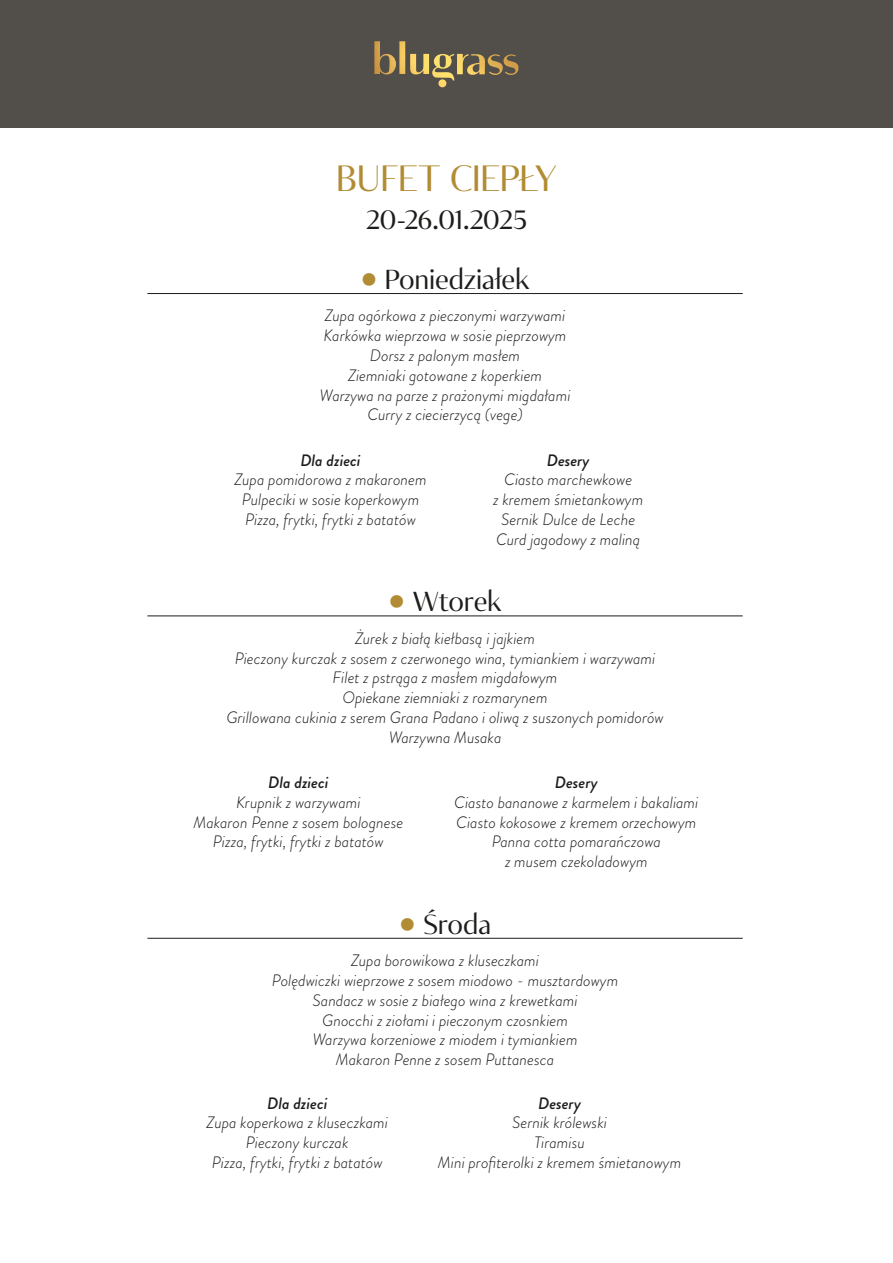
<style>
.page{position:relative;width:893px;height:1263px;background:#fff}
.page>*{position:absolute;margin:0;border:0;box-sizing:border-box;transform-origin:0 0}
.Nagłówek_1{font:36px "Tabac Glam G2";letter-spacing:-.01em;color:#b28c34}
.Nagłówek_2{font:27px "Tabac Glam G2";letter-spacing:-.01em;color:#1d1d1b}
.Nagłówek_1-2{font:27px "Tabac Glam G2";letter-spacing:-.015em;color:#1d1d1b}
.Tekst{font:italic 300 16.5px/19.8px "Brandon Grotesque";color:#1d1d1b;text-align:center}
.Tekst-2{font:italic 500 16.5px "Brandon Grotesque";color:#1d1d1b}
</style>
<div class="page">
<div style="left:0;top:0;width:893px;height:128px;background:#524f4b"></div>
<hr style="left:147px;top:293px;width:596px;height:1px;background:#1d1d1b">
<hr style="left:147px;top:615px;width:596px;height:1px;background:#1d1d1b">
<hr style="left:147px;top:938px;width:596px;height:1px;background:#1d1d1b">
<img style="left:374px;top:41px;width:144px;height:40px">
<p class="Nagłówek_1" style="left:336px;top:156px;width:222px">BUFET CIEPŁY</p>
<p class="Nagłówek_1-2" style="left:366px;top:202px;width:163px">20-26.01.2025</p>
<p class="Nagłówek_2" style="left:385px;top:262px;width:146px">Poniedziałek</p>
<p class="Tekst" style="left:325px;top:306px;width:242px">Zupa ogórkowa z pieczonymi warzywami</p>
<p class="Tekst" style="left:324px;top:326px;width:244px">Karkówka wieprzowa w sosie pieprzowym</p>
<p class="Tekst" style="left:370px;top:346px;width:152px">Dorsz z palonym masłem</p>
<p class="Tekst" style="left:348px;top:365px;width:196px">Ziemniaki gotowane z koperkiem</p>
<p class="Tekst" style="left:320px;top:385px;width:252px">Warzywa na parze z prażonymi migdałami</p>
<p class="Tekst" style="left:367px;top:405px;width:157px">Curry z ciecierzycą (vege)</p>
<p class="Tekst-2" style="left:300px;top:448px;width:62px">Dla dzieci</p>
<p class="Tekst" style="left:234px;top:470px;width:194px">Zupa pomidorowa z makaronem</p>
<p class="Tekst" style="left:242px;top:490px;width:179px">Pulpeciki w sosie koperkowym</p>
<p class="Tekst" style="left:245px;top:509px;width:172px">Pizza, frytki, frytki z batatów</p>
<p class="Tekst-2" style="left:547px;top:448px;width:44px">Desery</p>
<p class="Tekst" style="left:493px;top:470px;width:152px">Ciasto marchewkowe<br>z kremem śmietankowym</p>
<p class="Tekst" style="left:501px;top:509px;width:135px">Sernik Dulce de Leche</p>
<p class="Tekst" style="left:496px;top:529px;width:146px">Curd jagodowy z maliną</p>
<p class="Nagłówek_2" style="left:413px;top:584px;width:90px">Wtorek</p>
<p class="Tekst" style="left:355px;top:628px;width:181px">Żurek z białą kiełbasą i jajkiem</p>
<p class="Tekst" style="left:235px;top:648px;width:422px">Pieczony kurczak z sosem z czerwonego wina, tymiankiem i warzywami</p>
<p class="Tekst" style="left:333px;top:668px;width:226px">Filet z pstrąga z masłem migdałowym</p>
<p class="Tekst" style="left:342px;top:688px;width:207px">Opiekane ziemniaki z rozmarynem</p>
<p class="Tekst" style="left:226px;top:707px;width:439px">Grillowana cukinia z serem Grana Padano i oliwą z suszonych pomidorów</p>
<p class="Tekst" style="left:389px;top:727px;width:114px">Warzywna Musaka</p>
<p class="Tekst-2" style="left:268px;top:771px;width:62px">Dla dzieci</p>
<p class="Tekst" style="left:236px;top:792px;width:126px">Krupnik z warzywami</p>
<p class="Tekst" style="left:193px;top:812px;width:211px">Makaron Penne z sosem bolognese</p>
<p class="Tekst" style="left:213px;top:832px;width:172px">Pizza, frytki, frytki z batatów</p>
<p class="Tekst-2" style="left:555px;top:771px;width:44px">Desery</p>
<p class="Tekst" style="left:454px;top:792px;width:246px">Ciasto bananowe z karmelem i bakaliami</p>
<p class="Tekst" style="left:456px;top:812px;width:242px">Ciasto kokosowe z kremem orzechowym</p>
<p class="Tekst" style="left:492px;top:832px;width:171px">Panna cotta pomarańczowa z musem czekoladowym</p>
<p class="Nagłówek_2" style="left:423px;top:907px;width:70px">Środa</p>
<p class="Tekst" style="left:351px;top:951px;width:190px">Zupa borowikowa z kluseczkami</p>
<p class="Tekst" style="left:272px;top:970px;width:348px">Polędwiczki wieprzowe z sosem miodowo - musztardowym</p>
<p class="Tekst" style="left:313px;top:990px;width:266px">Sandacz w sosie z białego wina z krewetkami</p>
<p class="Tekst" style="left:322px;top:1010px;width:247px">Gnocchi z ziołami i pieczonym czosnkiem</p>
<p class="Tekst" style="left:313px;top:1030px;width:266px">Warzywa korzeniowe z miodem i tymiankiem</p>
<p class="Tekst" style="left:336px;top:1050px;width:220px">Makaron Penne z sosem Puttanesca</p>
<p class="Tekst-2" style="left:267px;top:1091px;width:62px">Dla dzieci</p>
<p class="Tekst" style="left:207px;top:1113px;width:183px">Zupa koperkowa z kluseczkami</p>
<p class="Tekst" style="left:246px;top:1133px;width:104px">Pieczony kurczak</p>
<p class="Tekst" style="left:212px;top:1152px;width:172px">Pizza, frytki, frytki z batatów</p>
<p class="Tekst-2" style="left:538px;top:1091px;width:44px">Desery</p>
<p class="Tekst" style="left:512px;top:1113px;width:96px">Sernik królewski</p>
<p class="Tekst" style="left:534px;top:1133px;width:52px">Tiramisu</p>
<p class="Tekst" style="left:438px;top:1152px;width:245px">Mini profiterolki z kremem śmietanowym</p>
</div>
